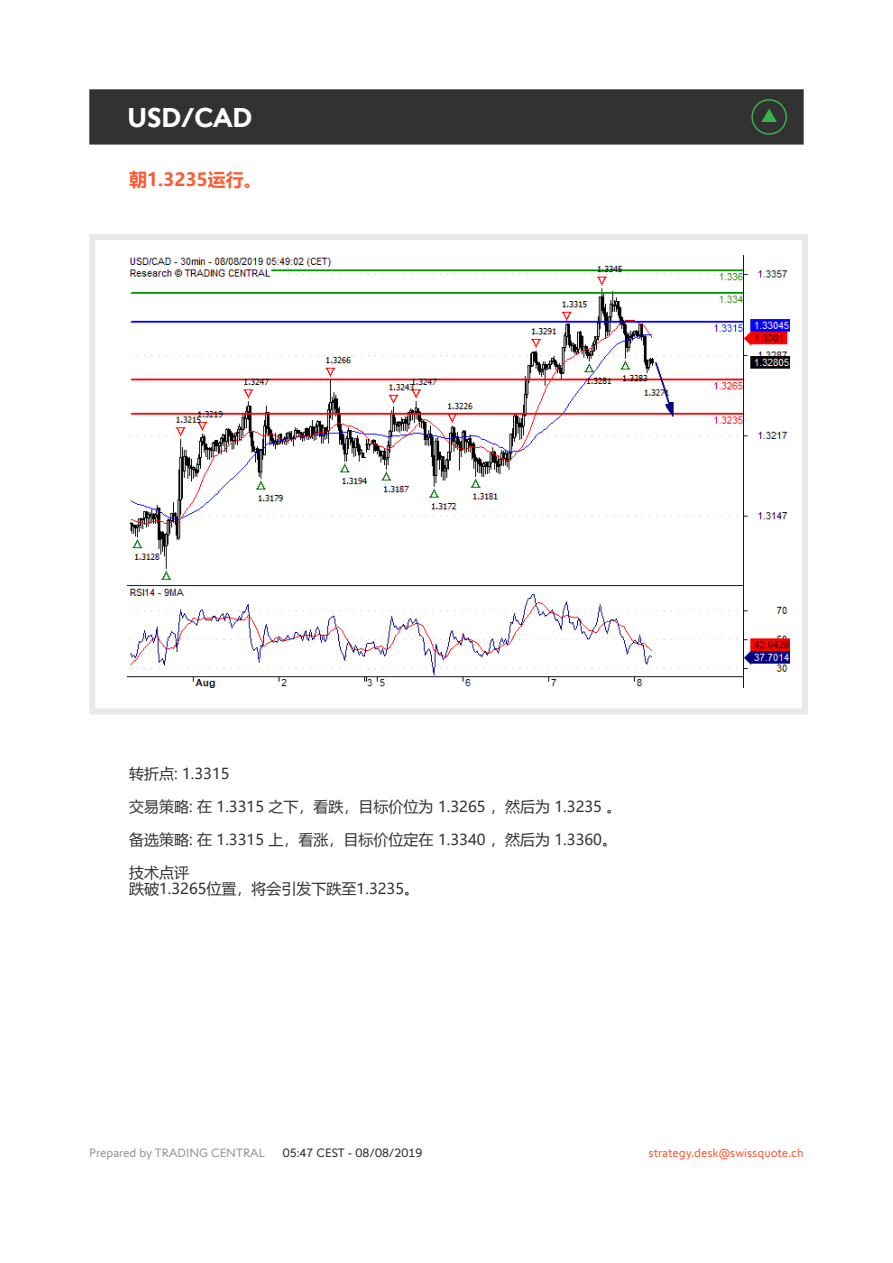
<style>
.page{position:relative;width:893px;height:1263px;background:#fff}
.page>*{position:absolute;margin:0;border:0;box-sizing:border-box;transform-origin:0 0}
.t1{font:700 27px "Swissquote CT";color:#fff}
.t2{font:700 18px "Microsoft Ya Hei UI";color:#fa5b35}
.t3{font:15px/16.5px "Microsoft Ya Hei UI";color:#323232}
.t4{font:12px "Swissquote CT";color:#fa5b35}
.t5{font:12px "Swissquote CT";color:#939598}
.t6{font:12px "Swissquote CT";color:#323232}
</style>
<div class="page">
<div style="left:89px;top:234px;width:719px;height:480px;border:6px solid #e9e8e7"></div>
<div style="left:89px;top:89px;width:715px;height:56px;background:#323232;border:2px solid #323232"></div>
<img style="left:128px;top:255px;width:661px;height:432px">
<svg style="left:751px;top:99px;width:36px;height:36px"></svg>
<h1 class="t1" style="left:128px;top:101px;width:126px">USD/CAD</h1>
<p class="t2" style="left:129px;top:167px;width:134px">朝1.3235运行。</p>
<p class="t3" style="left:129px;top:765px;width:102px">转折点: 1.3315</p>
<p class="t3" style="left:129px;top:798px;width:494px">交易策略: 在 1.3315 之下，看跌，目标价位为 1.3265 ，然后为 1.3235 。</p>
<p class="t3" style="left:129px;top:831px;width:489px">备选策略: 在 1.3315 上，看涨，目标价位定在 1.3340 ，然后为 1.3360。</p>
<p class="t3" style="left:129px;top:864px;width:292px">技术点评<br>跌破1.3265位置，将会引发下跌至1.3235。</p>
<p class="t5" style="left:89px;top:1145px;width:177px">Prepared by TRADING CENTRAL</p>
<p class="t6" style="left:283px;top:1145px;width:141px">05:47 CEST - 08/08/2019</p>
<p class="t4" style="left:649px;top:1145px;width:157px">strategy.desk@swissquote.ch</p>
</div>
